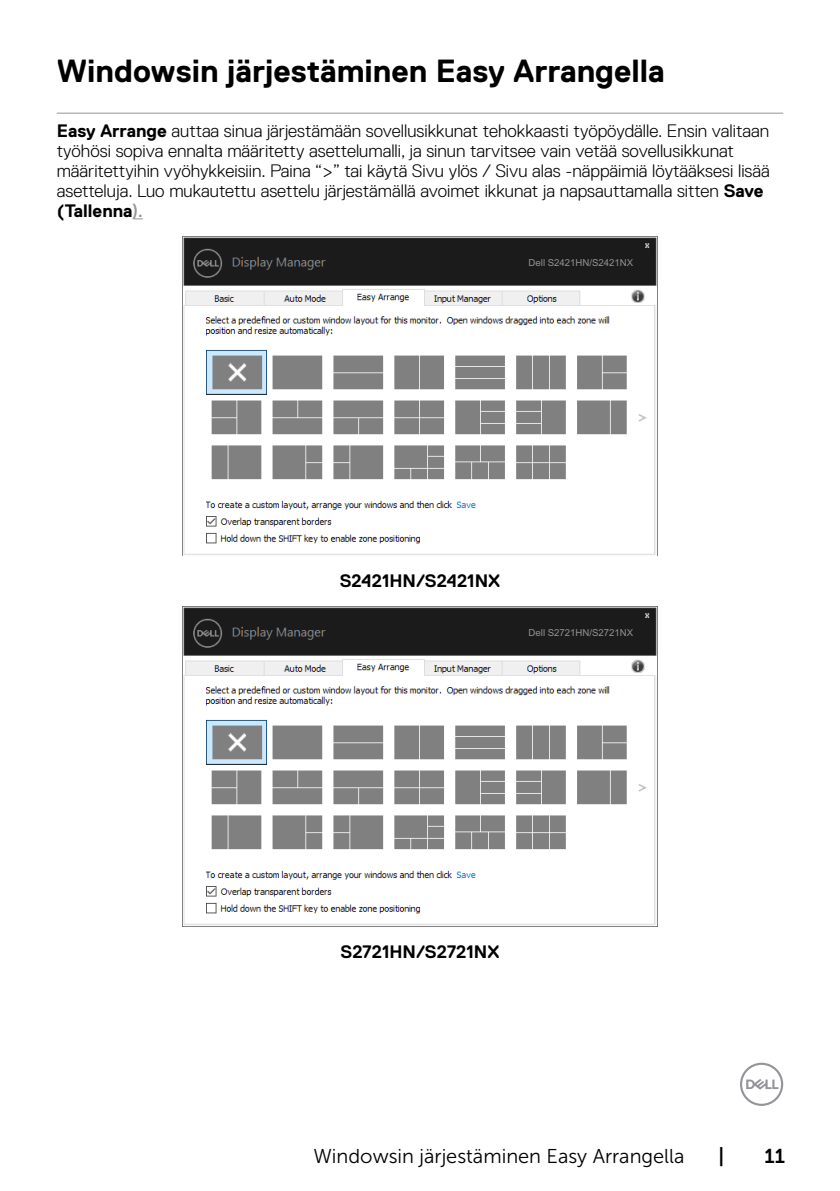
<style>
.page{position:relative;width:840px;height:1191px;background:#fff}
.page>*{position:absolute;margin:0;border:0;box-sizing:border-box;transform-origin:0 0}
.t1{font:700 32px "Dell Replica";color:#000}
.t2{font:20px "Museo Sans For Dell 300";color:#000}
.t3{font:20px "Museo Sans For Dell 700";color:#000}
.t4{font:300 18px/20px "Dell Replica";color:#000}
.t5{font:700 18px "Dell Replica";color:#000}
.t6{font:9.6px "Arial";color:#939393}
.s1{font-weight:700}
.s2{font-family:"Museo Sans For Dell 700";font-weight:400;color:#939598}
</style>
<div class="page">
<svg style="left:740px;top:1062px;width:42px;height:44px"></svg>
<hr style="left:57px;top:113px;width:725px;height:1px;background:#939598">
<img style="left:182px;top:236px;width:475px;height:320px">
<div style="left:539px;top:256px;width:103px;height:12px;background:#1b1b1b"></div>
<img style="left:182px;top:606px;width:475px;height:320px">
<div style="left:539px;top:627px;width:103px;height:11px;background:#1b1b1b"></div>
<h1 class="t1" style="left:57px;top:53px;width:609px">Windowsin järjestäminen Easy Arrangella</h1>
<p class="t4" style="left:57px;top:121px;width:714px"><span class="s1">Easy Arrange</span> auttaa sinua järjestämään sovellusikkunat tehokkaasti työpöydälle. Ensin valitaan työhösi sopiva ennalta määritetty asettelumalli, ja sinun tarvitsee vain vetää sovellusikkunat määritettyihin vyöhykkeisiin. Paina “&gt;” tai käytä Sivu ylös / Sivu alas -näppäimiä löytääksesi lisää asetteluja. Luo mukautettu asettelu järjestämällä avoimet ikkunat ja napsauttamalla sitten <span class="s1">Save (Tallenna</span><span class="s2">).</span></p>
<p class="t6" style="left:528px;top:257px;width:106px">Dell S2421HN/S2421NX</p>
<p class="t5" style="left:339px;top:571px;width:162px">S2421HN/S2421NX</p>
<p class="t6" style="left:528px;top:627px;width:106px">Dell S2721HN/S2721NX</p>
<p class="t5" style="left:340px;top:941px;width:160px">S2721HN/S2721NX</p>
<p class="t2" style="left:313px;top:1145px;width:372px">Windowsin järjestäminen Easy Arrangella</p>
<p class="t3" style="left:718px;top:1144px;width:7px">|</p>
<p class="t3" style="left:764px;top:1144px;width:22px">11</p>
</div>
